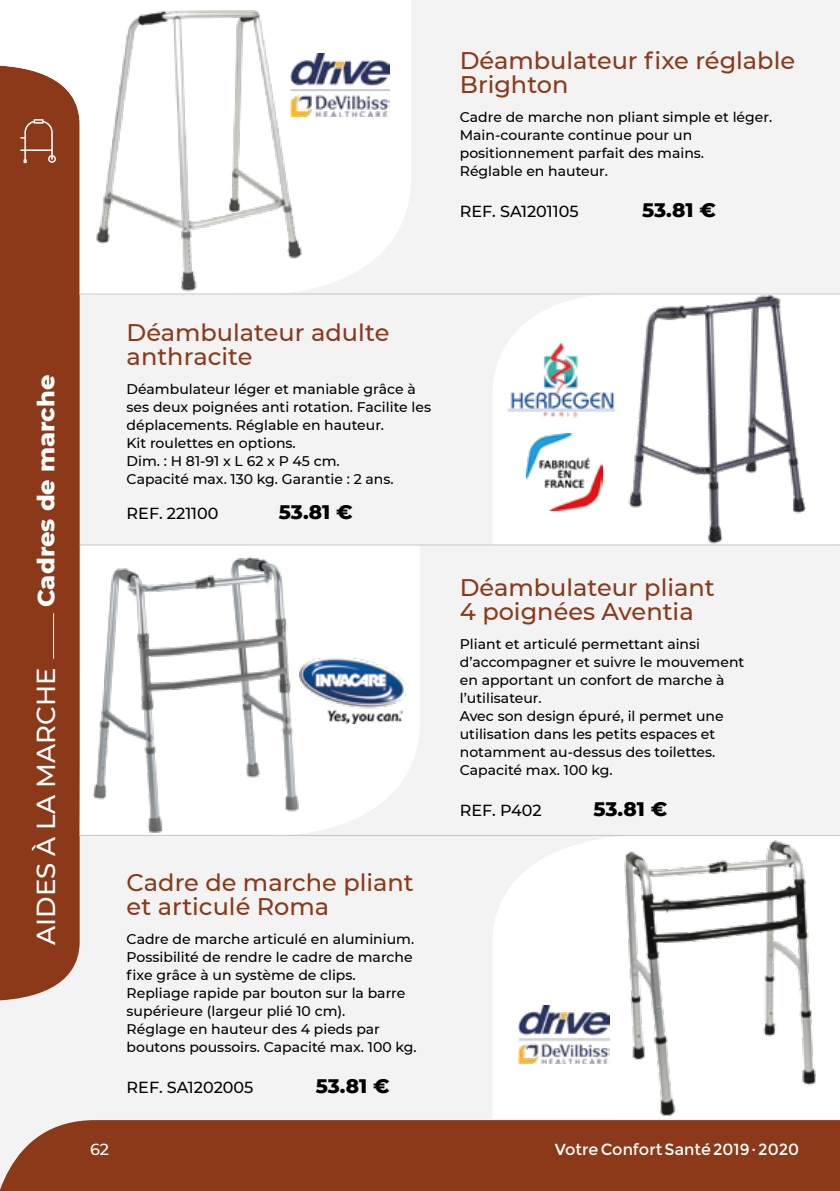
<style>
.page{position:relative;width:840px;height:1191px;background:#fff}
.page>*{position:absolute;margin:0;border:0;box-sizing:border-box;transform-origin:0 0}
.t1{font:500 26px "Montserrat";color:#fff}
.t2{font:500 24px/24px "Montserrat";color:#8b3919}
.t3{font:800 24px "Montserrat";color:#fff}
.t4{font:800 20px "Montserrat";color:#000}
.t5{font:500 16px "Montserrat";color:#000}
.t6{font:16px "Montserrat";color:#fff}
.t7{font:500 16px "Montserrat";color:#fff}
.t8{font:500 14px/18px "Montserrat";color:#000}
</style>
<div class="page">
<div style="left:0;top:0;width:839px;height:1191px;background:#f3f3f3"></div>
<div style="left:0;top:1120px;width:839px;height:71px;background:#8b3919"></div>
<div style="left:0;top:295px;width:80px;height:705px;background:#8b3919"></div>
<hr style="left:53px;top:613px;width:1px;height:45px;background:#fff">
<svg style="left:80px;top:545px;width:340px;height:289px;fill:#fff"></svg>
<img style="left:88px;top:554px;width:217px;height:280px">
<svg style="left:492px;top:294px;width:347px;height:250px;fill:#fff"></svg>
<img style="left:625px;top:294px;width:182px;height:250px">
<svg style="left:493px;top:836px;width:346px;height:283px;fill:#fff"></svg>
<img style="left:617px;top:839px;width:202px;height:277px">
<svg style="left:0;top:0;width:411px;height:295px;fill:#fff"></svg>
<img style="left:92px;top:6px;width:213px;height:287px">
<hr style="left:80px;top:544px;width:759px;height:1px;background:#c6c6c6">
<hr style="left:80px;top:835px;width:759px;height:1px;background:#c6c6c6">
<img style="left:290px;top:54px;width:99px;height:63px">
<img style="left:518px;top:1005px;width:91px;height:58px">
<img style="left:497px;top:333px;width:133px;height:98px">
<hr style="left:80px;top:293px;width:759px;height:1px;background:#c6c6c6">
<img style="left:526px;top:433px;width:76px;height:77px">
<img style="left:299px;top:657px;width:108px;height:66px">
<h2 class="t2" style="left:459px;top:47px;width:336px">Déambulateur fixe réglable<br>Brighton</h2>
<p class="t8" style="left:459px;top:107px;width:314px">Cadre de marche non pliant simple et léger.<br>Main-courante continue pour un positionnement parfait des mains.<br>Réglable en hauteur.</p>
<p class="t5" style="left:459px;top:200px;width:120px">REF. SA1201105</p>
<h3 class="t4" style="left:641px;top:195px;width:75px">53.81 €</h3>
<h2 class="t3" style="left:28px;top:607px;width:234px;rotate:-90deg">Cadres de marche</h2>
<h1 class="t1" style="left:28px;top:944px;width:278px;rotate:-90deg">AIDES À LA MARCHE</h1>
<h2 class="t2" style="left:126px;top:319px;width:264px">Déambulateur adulte anthracite</h2>
<p class="t8" style="left:126px;top:380px;width:306px">Déambulateur léger et maniable grâce à ses deux poignées anti rotation. Facilite les déplacements. Réglable en hauteur.<br>Kit roulettes en options.<br>Dim. : H 81-91 x L 62 x P 45 cm.<br>Capacité max. 130 kg. Garantie : 2 ans.</p>
<p class="t5" style="left:126px;top:502px;width:93px">REF. 221100</p>
<h3 class="t4" style="left:279px;top:497px;width:75px">53.81 €</h3>
<h2 class="t2" style="left:126px;top:869px;width:288px">Cadre de marche pliant et articulé Roma</h2>
<p class="t8" style="left:126px;top:929px;width:291px">Cadre de marche articulé en aluminium.<br>Possibilité de rendre le cadre de marche fixe grâce à un système de clips.<br>Repliage rapide par bouton sur la barre supérieure (largeur plié 10 cm).<br>Réglage en hauteur des 4 pieds par boutons poussoirs. Capacité max. 100 kg.</p>
<p class="t5" style="left:126px;top:1076px;width:128px">REF. SA1202005</p>
<h3 class="t4" style="left:316px;top:1071px;width:75px">53.81 €</h3>
<h2 class="t2" style="left:459px;top:574px;width:256px">Déambulateur pliant<br>4 poignées Aventia</h2>
<p class="t8" style="left:459px;top:635px;width:286px">Pliant et articulé permettant ainsi d’accompagner et suivre le mouvement en apportant un confort de marche à l’utilisateur.<br>Avec son design épuré, il permet une utilisation dans les petits espaces et notamment au-dessus des toilettes.<br>Capacité max. 100 kg.</p>
<p class="t5" style="left:459px;top:799px;width:83px">REF. P402</p>
<h3 class="t4" style="left:593px;top:794px;width:75px">53.81 €</h3>
<p class="t7" style="left:90px;top:1138px;width:21px">62</p>
<p class="t6" style="left:554px;top:1140px;width:246px">Votre Confort Santé 2019·2020</p>
</div>
